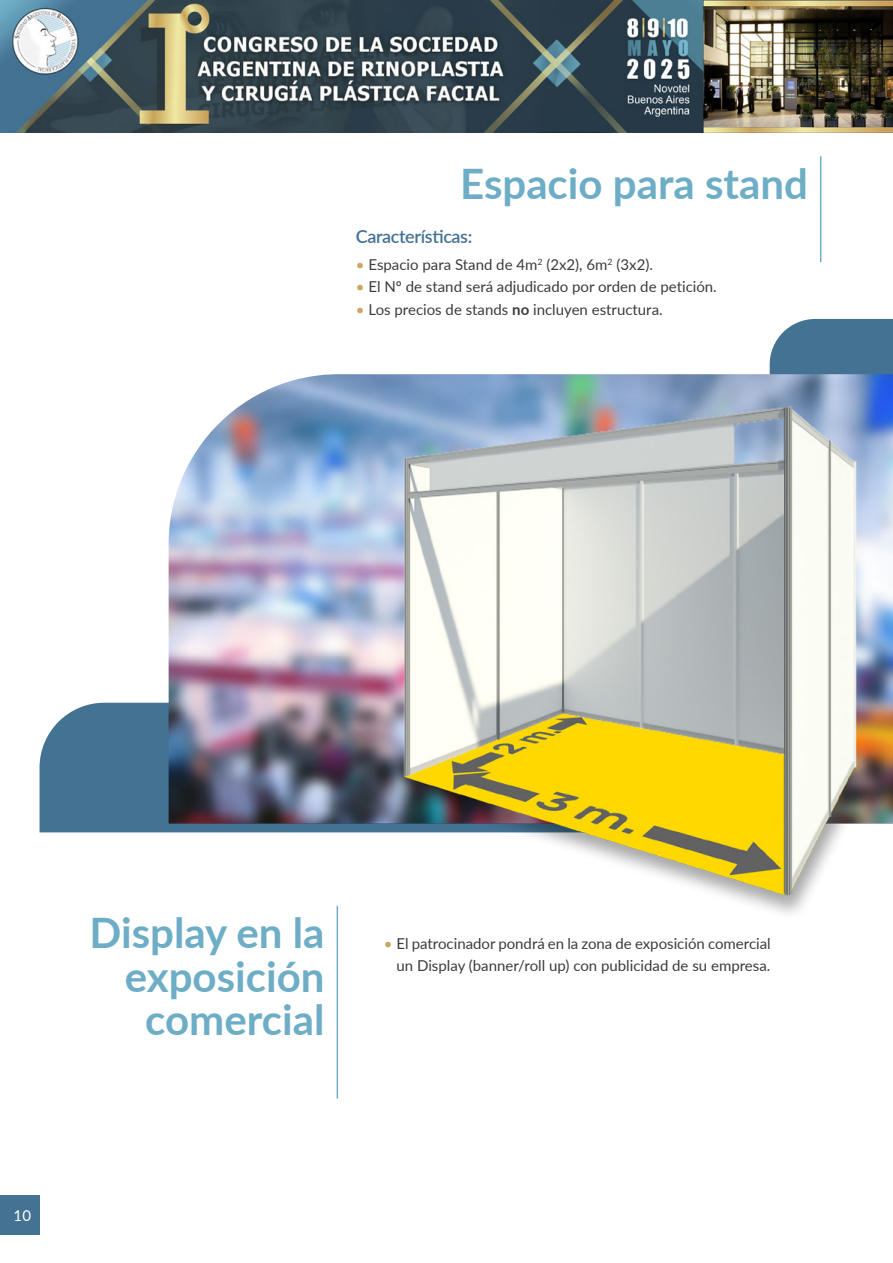
<style>
.page{position:relative;width:893px;height:1263px;background:#fff}
.page>*{position:absolute;margin:0;border:0;box-sizing:border-box;transform-origin:0 0}
.t1{font:700 42px/43.5px "Lato";color:#6dadc6;text-align:right}
.t2{font:600 18px "Lato";letter-spacing:-.02em;color:#447293}
.t3{font:15px/22.5px "Lato";color:#3c3c3b;text-align:right}
.t4{font:15px "Lato";color:#fff}
.s1{color:#cba65f}
.s2{font-weight:700}
</style>
<div class="page">
<div style="left:0;top:1195px;width:40px;height:39px;background:#447293"></div>
<img style="left:0;top:0;width:893px;height:132px">
<svg style="left:769px;top:318px;width:124px;height:56px;background:#547e9c"></svg>
<svg style="left:39px;top:701px;width:130px;height:132px;background:#527d9b"></svg>
<hr style="left:820px;top:156px;width:1px;height:106px;background:#6dadc6">
<img style="left:169px;top:374px;width:724px;height:557px">
<hr style="left:337px;top:906px;width:1px;height:192px;background:#6dadc6">
<h1 class="t1" style="left:460px;top:160px;width:349px">Espacio para stand</h1>
<p class="t2" style="left:356px;top:223px;width:118px">Características:</p>
<p class="t3" style="left:356px;top:252px;width:299px"><span class="s1">•</span> Espacio para Stand de 4m<sup>2</sup> (2x2), 6m<sup>2</sup> (3x2).</p>
<p class="t3" style="left:356px;top:275px;width:363px"><span class="s1">•</span> El Nº de stand será adjudicado por orden de petición.</p>
<p class="t3" style="left:356px;top:297px;width:308px"><span class="s1">•</span> Los precios de stands <span class="s2">no</span> incluyen estructura.</p>
<h1 class="t1" style="left:89px;top:909px;width:237px">Display en la exposición comercial</h1>
<p class="t3" style="left:384px;top:931px;width:388px"><span class="s1">•</span> El patrocinador pondrá en la zona de exposición comercial un Display (banner/roll up) con publicidad de su empresa.</p>
<p class="t4" style="left:14px;top:1204px;width:19px">10</p>
</div>
